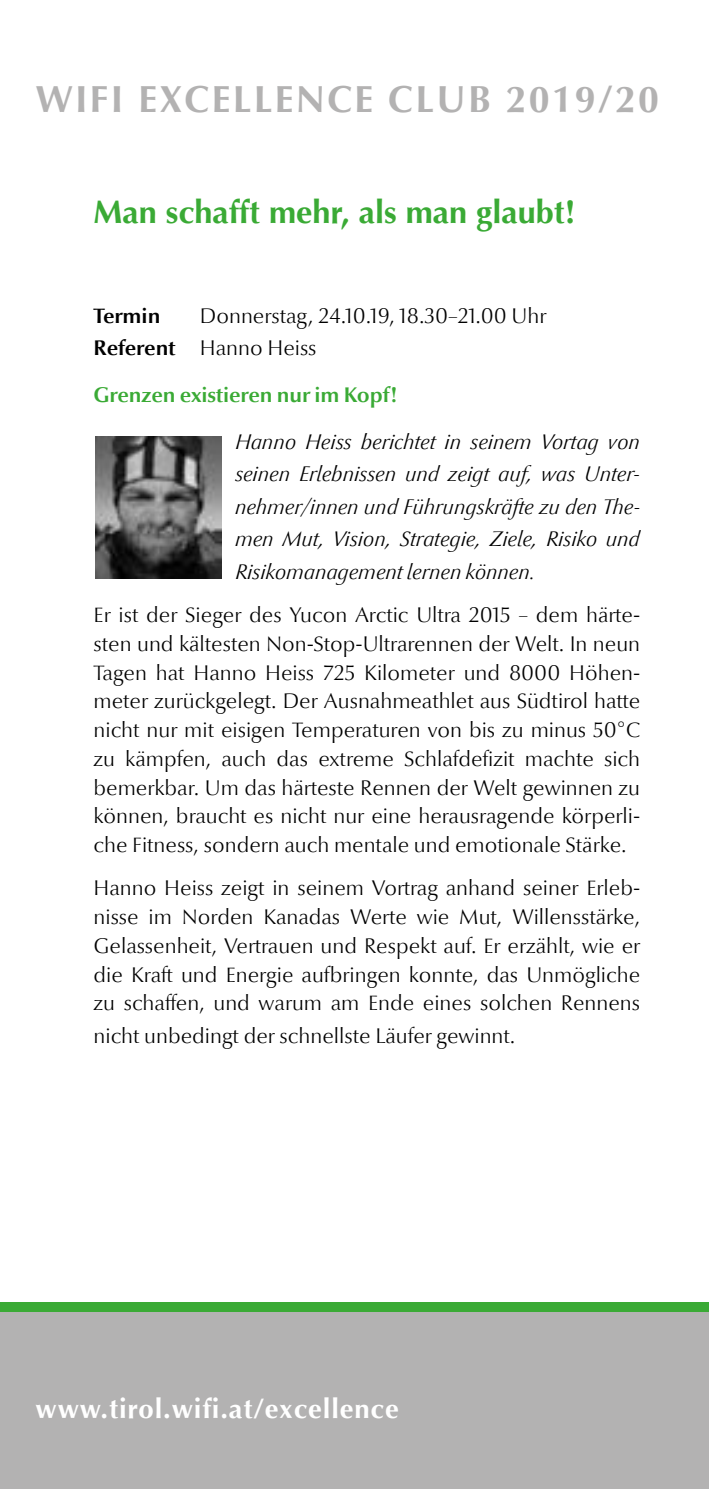
<style>
.page{position:relative;width:709px;height:1489px;background:#fff}
.page>*{position:absolute;margin:0;border:0;box-sizing:border-box;transform-origin:0 0}
.t1{font:700 37.5px "Optima";letter-spacing:.06em;color:#b3b2b2}
.t2{font:700 32.5px "Optima";color:#3aaa35}
.t3{font:700 27.5px "Optima";letter-spacing:.03em;color:#fff}
.t4{font:300 21.25px/28.8px "Optima Nova LT";color:#000;text-align:justify}
.t5{font:italic 300 21.25px/32.5px "Optima Nova LT";color:#000;text-align:justify}
.t6{font:700 21.25px "Optima Nova LT";letter-spacing:-.005em;color:#3aaa35}
.t7{font:700 21.25px "Optima Nova LT";color:#000}
.s1{font-weight:700}
</style>
<div class="page">
<div style="left:0;top:1310px;width:709px;height:178px;background:#b3b2b2"></div>
<div style="left:0;top:1302px;width:709px;height:9px;background:#3aaa35"></div>
<img style="left:95px;top:436px;width:126px;height:142px">
<h1 class="t1" style="left:35px;top:75px;width:625px">WIFI EXCELLENCE CLUB 2019/20</h1>
<h2 class="t2" style="left:94px;top:191px;width:483px">Man schafft mehr, als man glaubt!</h2>
<p class="t4" style="left:94px;top:300px;width:454px;line-height:32.5px;text-indent:106px">Donnerstag, 24.10.19, 18.30–21.00 Uhr<br><span class="s1">Referent</span> Hanno Heiss</p>
<p class="t6" style="left:94px;top:382px;width:305px">Grenzen existieren nur im Kopf!</p>
<p class="t5" style="left:235px;top:426px;width:406px">Hanno Heiss berichtet in seinem Vortag von seinen Erlebnissen und zeigt auf, was Unter&shy;nehmer/innen und Führungskräfte zu den The&shy;men Mut, Vision, Strategie, Ziele, Risiko und Risikomanagement lernen können.</p>
<p class="t4" style="left:94px;top:601px;width:548px">Er ist der Sieger des Yucon Arctic Ultra 2015 – dem härte&shy;sten und kältesten Non-Stop-Ultrarennen der Welt. In neun Tagen hat Hanno Heiss 725 Kilometer und 8000 Höhen&shy;meter zurückgelegt. Der Ausnahmeathlet aus Südtirol hatte nicht nur mit eisigen Temperaturen von bis zu minus 50°C zu kämpfen, auch das extreme Schlafdefizit machte sich bemerkbar. Um das härteste Rennen der Welt gewinnen zu können, braucht es nicht nur eine herausragende körperli&shy;che Fitness, sondern auch mentale und emotionale Stärke.</p>
<p class="t4" style="left:94px;top:874px;width:548px">Hanno Heiss zeigt in seinem Vortrag anhand seiner Erleb&shy;nisse im Norden Kanadas Werte wie Mut, Willensstärke, Gelassenheit, Vertrauen und Respekt auf. Er erzählt, wie er die Kraft und Energie aufbringen konnte, das Unmögliche zu schaffen, und warum am Ende eines solchen Rennens</p>
<p class="t4" style="left:94px;top:1021px;width:423px">nicht unbedingt der schnellste Läufer gewinnt.</p>
<p class="t7" style="left:94px;top:303px;width:68px">Termin</p>
<p class="t3" style="left:35px;top:1390px;width:365px">www.tirol.wifi.at/excellence</p>
</div>
